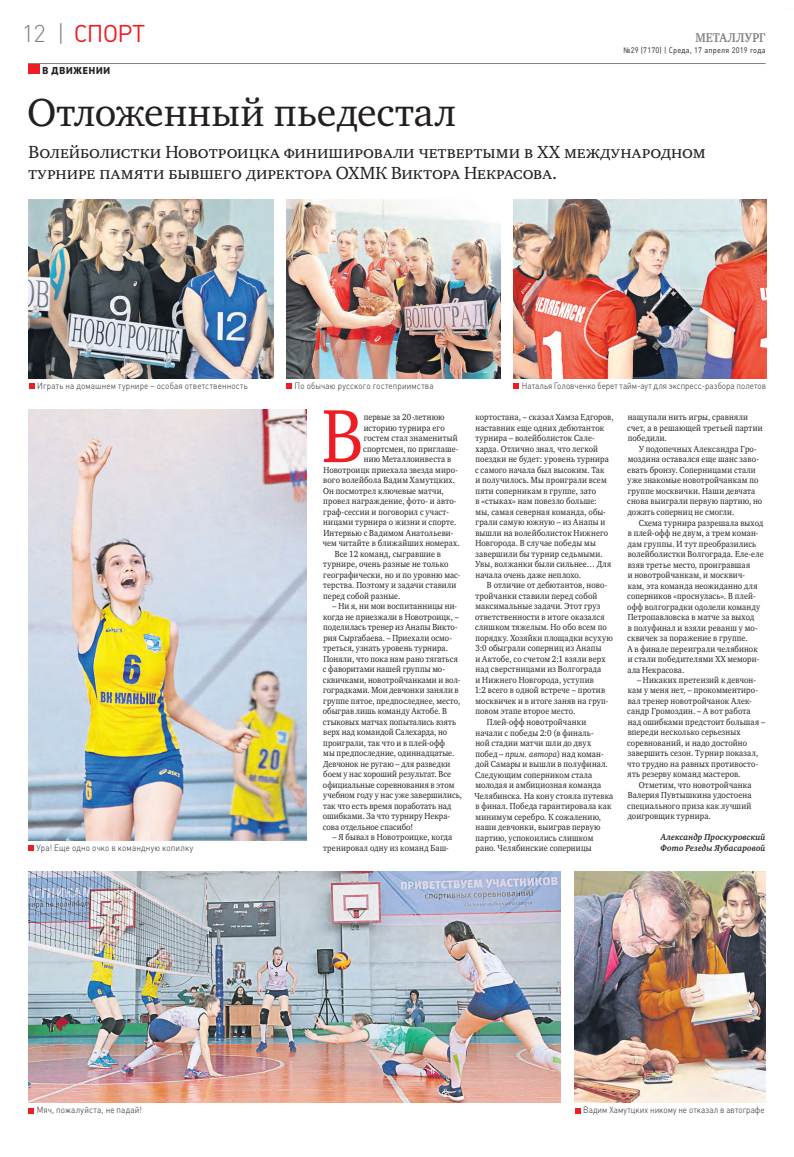
<style>
.page{position:relative;width:794px;height:1157px;background:#fff}
.page>*{position:absolute;margin:0;border:0;box-sizing:border-box;transform-origin:0 0}
.t1{font:77.2px "Charter C";color:#ee1d23;scale:.9 1}
.t2{font:40px "Charter C";letter-spacing:-.005em;color:#231f20}
.t3{font:24px "Plumb";letter-spacing:-.04em;color:#ee1d23}
.t4{font:18px/21px "Charter SCC";letter-spacing:-.005em;color:#231f20}
.t5{font:700 13px "Charter C";letter-spacing:.025em;color:#808285;scale:.9 1}
.t6{font:800 10px "PT Sans Pro";letter-spacing:.08em;color:#231f20}
.t7{font:9px/10.5px "Charter C";letter-spacing:.02em;color:#231f20;scale:.9 1}
.t8{font:300 9px "Plumb";letter-spacing:.015em;color:#231f20;scale:.9 1}
.t9{font:300 9px "Plumb";letter-spacing:-.005em;color:#231f20;scale:.9 1}
.t10{font:italic 700 9px/10.5px "Charter C";letter-spacing:.015em;color:#231f20;scale:.91 1}
.t11{font:8px "Plumb";letter-spacing:.03em;color:#231f20;scale:.92 1}
.s1{font-weight:300;color:#808285}
.s2{font-style:italic}
</style>
<div class="page">
<div style="left:28px;top:64px;width:11px;height:10px;background:#ee1d23"></div>
<hr style="left:28px;top:63px;width:737px;height:1px;background:#808285">
<img style="left:575px;top:871px;width:190px;height:231px">
<img style="left:28px;top:871px;width:532px;height:231px">
<img style="left:29px;top:199px;width:244px;height:179px">
<img style="left:513px;top:199px;width:253px;height:179px">
<svg style="left:29px;top:383px;width:6px;height:5px"></svg>
<img style="left:286px;top:199px;width:215px;height:179px">
<svg style="left:286px;top:383px;width:6px;height:5px"></svg>
<svg style="left:513px;top:383px;width:6px;height:5px"></svg>
<img style="left:29px;top:409px;width:277px;height:431px">
<svg style="left:28px;top:845px;width:6px;height:5px"></svg>
<svg style="left:575px;top:1108px;width:5px;height:5px"></svg>
<svg style="left:28px;top:1108px;width:6px;height:5px"></svg>
<h3 class="t3" style="left:22px;top:20px;width:125px"><span class="s1">12 |</span> СПОРТ</h3>
<h3 class="t5" style="left:695px;top:30px;width:80px">МЕТАЛЛУРГ</h3>
<p class="t11" style="left:623px;top:45px;width:156px">№29 (7170) | Среда, 17 апреля 2019 года</p>
<p class="t6" style="left:42px;top:64px;width:69px">В ДВИЖЕНИИ</p>
<h2 class="t2" style="left:27px;top:90px;width:430px">Отложенный пьедестал</h2>
<h3 class="t4" style="left:28px;top:143px;width:679px">Волейболистки Новотроицка финишировали четвертыми в XX международном турнире памяти бывшего директора ОХМК Виктора Некрасова.</h3>
<p class="t8" style="left:37px;top:380px;width:235px">Играть на домашнем турнире – особая ответственность</p>
<p class="t8" style="left:295px;top:380px;width:156px">По обычаю русского гостеприимства</p>
<p class="t9" style="left:522px;top:380px;width:273px">Наталья Головченко берет тайм-аут для экспресс-разбора полетов</p>
<p class="t8" style="left:37px;top:842px;width:175px">Ура! Еще одно очко в командную копилку</p>
<h1 class="t1" style="left:322px;top:393px;width:48px">В</h1>
<p class="t7" style="left:364px;top:412px;width:91px">первые за 20-летнюю</p>
<p class="t7" style="left:364px;top:422px;width:92px">историю турнира его</p>
<p class="t7" style="left:364px;top:433px;width:106px">гостем стал знаменитый</p>
<p class="t7" style="left:363px;top:443px;width:107px">спортсмен, по приглаше-</p>
<p class="t7" style="left:364px;top:454px;width:99px">нию Металлоинвеста в</p>
<p class="t7" style="left:323px;top:464px;width:151px">Новотроицк приехала звезда миро-</p>
<p class="t7" style="left:323px;top:475px;width:148px">вого волейбола Вадим Хамутцких.</p>
<p class="t7" style="left:323px;top:485px;width:136px">Он посмотрел ключевые матчи,</p>
<p class="t7" style="left:323px;top:496px;width:150px">провел награждение, фото- и авто-</p>
<p class="t7" style="left:323px;top:506px;width:141px">граф-сессии и поговорил с участ-</p>
<p class="t7" style="left:323px;top:517px;width:149px">ницами турнира о жизни и спорте.</p>
<p class="t7" style="left:323px;top:527px;width:146px">Интервью с Вадимом Анатольеви-</p>
<p class="t7" style="left:323px;top:538px;width:154px">чем читайте в ближайших номерах.</p>
<p class="t7" style="left:335px;top:548px;width:120px">Все 12 команд, сыгравшие в</p>
<p class="t7" style="left:323px;top:559px;width:141px">турнире, очень разные не только</p>
<p class="t7" style="left:323px;top:569px;width:154px">географически, но и по уровню мас-</p>
<p class="t7" style="left:323px;top:580px;width:150px">терства. Поэтому и задачи ставили</p>
<p class="t7" style="left:323px;top:590px;width:87px">перед собой разные.</p>
<p class="t7" style="left:323px;top:601px;width:156px;text-indent:10px">– Ни я, ни мои воспитанницы ни&shy;когда не приезжали в Новотроицк, – поделилась тренер из Анапы Викто&shy;рия Сыргабаева. – Приехали осмо&shy;треться, узнать уровень турнира.<br>Поняли, что пока нам рано тягаться с фаворитами нашей группы мо&shy;сквичками, новотройчанками и вол&shy;гоградками. Мои девчонки заняли в группе пятое, предпоследнее, место, обыграв лишь команду Актобе. В стыковых матчах попытались взять верх над командой Салехарда, но проиграли, так что и в плей-офф<br>мы предпоследние, одиннадцатые.<br>Девчонок не ругаю – для разведки боем у нас хороший результат. Все официальные соревнования в этом учебном году у нас уже завершились, так что есть время поработать над ошибками. За что турниру Некра&shy;сова отдельное спасибо!</p>
<p class="t7" style="left:323px;top:832px;width:145px;text-indent:9px">– Я бывал в Новотроицке, когда тренировал одну из команд Баш-</p>
<p class="t7" style="left:475px;top:412px;width:155px">кортостана, – сказал Хамза Едгоров, наставник еще одних дебютанток турнира – волейболисток Сале&shy;харда. Отлично знал, что легкой поездки не будет: уровень турнира с самого начала был высоким. Так<br>и получилось. Мы проиграли всем пяти соперникам в группе, зато<br>в «стыках» нам повезло больше:<br>мы, самая северная команда, обы&shy;грали самую южную – из Анапы и вышли на волейболисток Нижнего<br>Новгорода. В случае победы мы завершили бы турнир седьмыми.<br>Увы, волжанки были сильнее… Для начала очень даже неплохо.</p>
<p class="t7" style="left:487px;top:580px;width:135px">В отличие от дебютантов, ново-</p>
<p class="t7" style="left:475px;top:590px;width:137px">тройчанки ставили перед собой</p>
<p class="t7" style="left:475px;top:601px;width:140px">максимальные задачи. Этот груз</p>
<p class="t7" style="left:475px;top:611px;width:145px">ответственности в итоге оказался</p>
<p class="t7" style="left:475px;top:622px;width:148px">слишком тяжелым. Но обо всем по</p>
<p class="t7" style="left:475px;top:632px;width:154px">порядку. Хозяйки площадки всухую</p>
<p class="t7" style="left:475px;top:643px;width:141px">3:0 обыграли соперниц из Анапы</p>
<p class="t7" style="left:475px;top:653px;width:146px">и Актобе, со счетом 2:1 взяли верх</p>
<p class="t7" style="left:475px;top:664px;width:141px">над сверстницами из Волгограда</p>
<p class="t7" style="left:475px;top:674px;width:133px">и Нижнего Новгорода, уступив</p>
<p class="t7" style="left:474px;top:685px;width:146px">1:2 всего в одной встрече – против</p>
<p class="t7" style="left:475px;top:696px;width:149px">москвичек и в итоге заняв на груп-</p>
<p class="t7" style="left:475px;top:706px;width:112px">повом этапе второе место.</p>
<p class="t7" style="left:487px;top:717px;width:112px">Плей-офф новотройчанки</p>
<p class="t7" style="left:475px;top:727px;width:133px">начали с победы 2:0 (в финаль-</p>
<p class="t7" style="left:475px;top:738px;width:130px">ной стадии матчи шли до двух</p>
<p class="t7" style="left:475px;top:748px;width:144px">побед – <span class="s2">прим. автора</span>) над коман-</p>
<p class="t7" style="left:475px;top:759px;width:148px">дой Самары и вышли в полуфинал.</p>
<p class="t7" style="left:475px;top:769px;width:132px">Следующим соперником стала</p>
<p class="t7" style="left:475px;top:780px;width:141px">молодая и амбициозная команда</p>
<p class="t7" style="left:474px;top:790px;width:156px">Челябинска. На кону стояла путевка</p>
<p class="t7" style="left:475px;top:801px;width:153px">в финал. Победа гарантировала как</p>
<p class="t7" style="left:475px;top:811px;width:141px">минимум серебро. К сожалению,</p>
<p class="t7" style="left:475px;top:822px;width:140px">наши девчонки, выиграв первую</p>
<p class="t7" style="left:475px;top:832px;width:132px">партию, успокоились слишком</p>
<p class="t7" style="left:475px;top:843px;width:131px">рано. Челябинские соперницы</p>
<p class="t7" style="left:627px;top:412px;width:152px">нащупали нить игры, сравняли счет, а в решающей третьей партии победили.</p>
<p class="t7" style="left:627px;top:444px;width:152px;text-indent:12px">У подопечных Александра Гро&shy;моздина оставался еще шанс заво&shy;евать бронзу. Соперницами стали уже знакомые новотройчанкам по группе москвички. Наши девчата снова выиграли первую партию, но дожать соперниц не смогли.</p>
<p class="t7" style="left:627px;top:517px;width:153px;text-indent:11px">Схема турнира разрешала выход в плей-офф не двум, а трем коман&shy;дам группы. И тут преобразились волейболистки Волгограда. Еле-еле взяв третье место, проигравшая<br>и новотройчанкам, и москвич-<br>кам, эта команда неожиданно для соперников «проснулась». В плей&shy;офф волгоградки одолели команду<br>Петропавловска в матче за выход<br>в полуфинал и взяли реванш у мо&shy;сквичек за поражение в группе.<br>А в финале переиграли челябинок и стали победителями XX мемори&shy;ала Некрасова.</p>
<p class="t7" style="left:637px;top:674px;width:134px">– Никаких претензий к девчон-</p>
<p class="t7" style="left:627px;top:685px;width:146px">кам у меня нет, – прокомментиро-</p>
<p class="t7" style="left:627px;top:695px;width:139px">вал тренер новотройчанок Алек-</p>
<p class="t7" style="left:627px;top:706px;width:138px">сандр Громоздин. – А вот работа</p>
<p class="t7" style="left:627px;top:716px;width:154px">над ошибками предстоит большая –</p>
<p class="t7" style="left:627px;top:727px;width:127px">впереди несколько серьезных</p>
<p class="t7" style="left:627px;top:737px;width:135px">соревнований, и надо достойно</p>
<p class="t7" style="left:628px;top:748px;width:146px">завершить сезон. Турнир показал,</p>
<p class="t7" style="left:627px;top:758px;width:147px">что трудно на равных противосто-</p>
<p class="t7" style="left:627px;top:769px;width:127px">ять резерву команд мастеров.</p>
<p class="t7" style="left:639px;top:779px;width:127px">Отметим, что новотройчанка</p>
<p class="t7" style="left:628px;top:790px;width:139px">Валерия Пувтышкина удостоена</p>
<p class="t7" style="left:627px;top:800px;width:139px">специального приза как лучший</p>
<p class="t7" style="left:628px;top:811px;width:94px">доигровщик турнира.</p>
<p class="t10" style="left:660px;top:832px;width:117px">Александр Проскуровский<br>Фото Резеды Яубасаровой</p>
<p class="t8" style="left:37px;top:1105px;width:118px">Мяч, пожалуйста, не падай!</p>
<p class="t8" style="left:583px;top:1105px;width:203px">Вадим Хамутцких никому не отказал в автографе</p>
</div>
